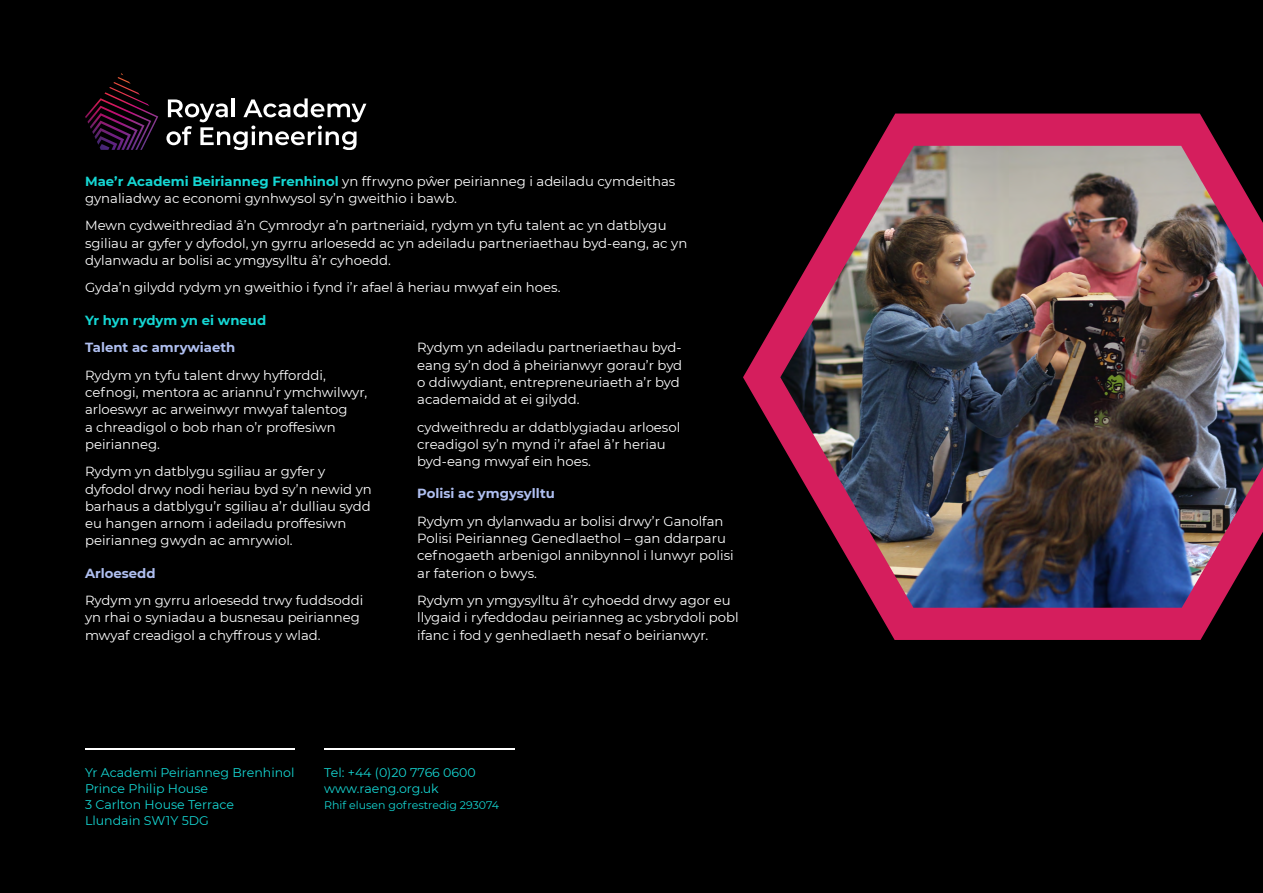
<style>
.page{position:relative;width:1263px;height:893px;background:#000}
.page>*{position:absolute;margin:0;border:0;box-sizing:border-box;transform-origin:0 0}
.t1{font:13.2px/17.2px "Montserrat";color:#fff}
.t2{font:700 13.2px "Montserrat";color:#afbff0}
.t3{font:700 13.2px "Montserrat";color:#15d6d3}
.t4{font:12.6px/16.4px "Montserrat";color:#15d6d3}
.t5{font:10.95px "Montserrat";color:#15d6d3}
.s1{font-weight:700;color:#15d6d3}
</style>
<div class="page">
<hr style="left:85px;top:748px;width:209px;height:2px;background:#fff">
<hr style="left:324px;top:748px;width:190px;height:2px;background:#fff">
<img style="left:85px;top:73px;width:73px;height:77px">
<svg style="left:166px;top:98px;width:200px;height:52px"></svg>
<svg style="left:743px;top:114px;width:476px;height:526px"></svg>
<img style="left:780px;top:146px;width:483px;height:462px">
<p class="t1" style="left:85px;top:172px;width:592px"><span class="s1">Mae’r Academi Beirianneg Frenhinol</span> yn ffrwyno pŵer peirianneg i adeiladu cymdeithas gynaliadwy ac economi gynhwysol sy’n gweithio i bawb.</p>
<p class="t1" style="left:85px;top:217px;width:604px">Mewn cydweithrediad â’n Cymrodyr a’n partneriaid, rydym yn tyfu talent ac yn datblygu sgiliau ar gyfer y dyfodol, yn gyrru arloesedd ac yn adeiladu partneriaethau byd-eang, ac yn dylanwadu ar bolisi ac ymgysylltu â’r cyhoedd.</p>
<p class="t1" style="left:85px;top:279px;width:477px">Gyda’n gilydd rydym yn gweithio i fynd i’r afael â heriau mwyaf ein hoes.</p>
<p class="t3" style="left:85px;top:311px;width:183px">Yr hyn rydym yn ei wneud</p>
<p class="t2" style="left:85px;top:338px;width:152px">Talent ac amrywiaeth</p>
<p class="t1" style="left:85px;top:366px;width:284px">Rydym yn tyfu talent drwy hyfforddi, cefnogi, mentora ac ariannu’r ymchwilwyr, arloeswyr ac arweinwyr mwyaf talentog<br>a chreadigol o bob rhan o’r proffesiwn peirianneg.</p>
<p class="t1" style="left:85px;top:463px;width:288px">Rydym yn datblygu sgiliau ar gyfer y dyfodol drwy nodi heriau byd sy’n newid yn barhaus a datblygu’r sgiliau a’r dulliau sydd eu hangen arnom i adeiladu proffesiwn peirianneg gwydn ac amrywiol.</p>
<p class="t2" style="left:85px;top:563px;width:72px">Arloesedd</p>
<p class="t1" style="left:85px;top:591px;width:280px">Rydym yn gyrru arloesedd trwy fuddsoddi yn rhai o syniadau a busnesau peirianneg mwyaf creadigol a chyffrous y wlad.</p>
<p class="t1" style="left:417px;top:339px;width:267px">Rydym yn adeiladu partneriaethau byd&shy;eang sy’n dod â pheirianwyr gorau’r byd o ddiwydiant, entrepreneuriaeth a’r byd academaidd at ei gilydd.</p>
<p class="t1" style="left:417px;top:418px;width:265px">cydweithredu ar ddatblygiadau arloesol creadigol sy’n mynd i’r afael â’r heriau byd-eang mwyaf ein hoes.</p>
<p class="t2" style="left:417px;top:484px;width:139px">Polisi ac ymgysylltu</p>
<p class="t1" style="left:417px;top:512px;width:318px">Rydym yn dylanwadu ar bolisi drwy’r Ganolfan Polisi Peirianneg Genedlaethol – gan ddarparu cefnogaeth arbenigol annibynnol i lunwyr polisi ar faterion o bwys.</p>
<p class="t1" style="left:417px;top:591px;width:323px">Rydym yn ymgysylltu â’r cyhoedd drwy agor eu llygaid i ryfeddodau peirianneg ac ysbrydoli pobl ifanc i fod y genhedlaeth nesaf o beirianwyr.</p>
<p class="t4" style="left:85px;top:763px;width:211px">Yr Academi Peirianneg Brenhinol<br>Prince Philip House<br>3 Carlton House Terrace<br>Llundain SW1Y 5DG</p>
<p class="t4" style="left:324px;top:763px;width:153px">Tel: +44 (0)20 7766 0600 www.raeng.org.uk</p>
<p class="t5" style="left:324px;top:798px;width:176px">Rhif elusen gofrestredig 293074</p>
</div>
